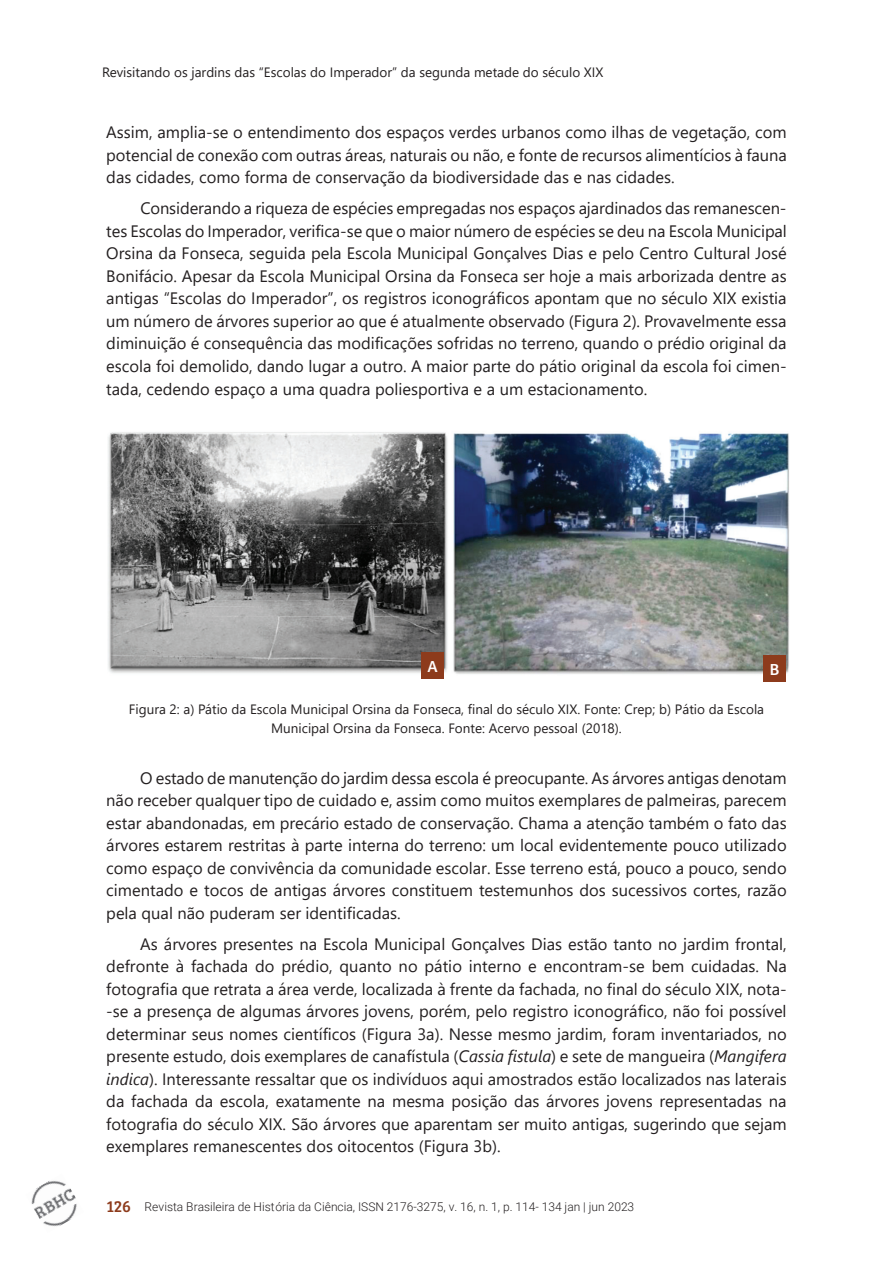
<style>
.page{position:relative;width:893px;height:1263px;background:#fff}
.page>*{position:absolute;margin:0;border:0;box-sizing:border-box;transform-origin:0 0}
.t1{font:16.5px/22.5px "Segoe UI";color:#231f20;text-align:justify}
.t2{font:16.5px "Bree Serif";color:#8d3b1c}
.t3{font:16.5px "Bree";color:#fff}
.t4{font:13.5px/19.5px "Segoe UI";color:#231f20;text-align:center}
.t5{font:300 12px "Roboto";color:#231f20}
.s1{font-style:italic}
</style>
<div class="page">
<img style="left:31px;top:1180px;width:46px;height:47px">
<img style="left:108px;top:432px;width:681px;height:242px">
<div style="left:421px;top:652px;width:23px;height:27px;background:#8d3b1c"></div>
<div style="left:763px;top:655px;width:23px;height:27px;background:#8d3b1c"></div>
<p class="t4" style="left:102px;top:61px;width:503px">Revisitando os jardins das “Escolas do Imperador” da segunda metade do século XIX</p>
<p class="t1" style="left:106px;top:120px;width:682px">Assim, amplia-se o entendimento dos espaços verdes urbanos como ilhas de vegetação, com potencial de conexão com outras áreas, naturais ou não, e fonte de recursos alimentícios à fauna das cidades, como forma de conservação da biodiversidade das e nas cidades.</p>
<p class="t1" style="left:106px;top:196px;width:682px;text-indent:34px">Considerando a riqueza de espécies empregadas nos espaços ajardinados das remanescen&shy;tes Escolas do Imperador, verifica-se que o maior número de espécies se deu na Escola Municipal Orsina da Fonseca, seguida pela Escola Municipal Gonçalves Dias e pelo Centro Cultural José Bonifácio. Apesar da Escola Municipal Orsina da Fonseca ser hoje a mais arborizada dentre as antigas “Escolas do Imperador”, os registros iconográficos apontam que no século XIX existia um número de árvores superior ao que é atualmente observado (Figura 2). Provavelmente essa diminuição é consequência das modificações sofridas no terreno, quando o prédio original da escola foi demolido, dando lugar a outro. A maior parte do pátio original da escola foi cimen&shy;tada, cedendo espaço a uma quadra poliesportiva e a um estacionamento.</p>
<p class="t3" style="left:427px;top:657px;width:12px">A</p>
<p class="t3" style="left:770px;top:660px;width:11px">B</p>
<p class="t4" style="left:129px;top:698px;width:637px">Figura 2: a) Pátio da Escola Municipal Orsina da Fonseca, final do século XIX. Fonte: Crep; b) Pátio da Escola<br>Municipal Orsina da Fonseca. Fonte: Acervo pessoal (2018).</p>
<p class="t1" style="left:106px;top:765px;width:682px;text-indent:34px">O estado de manutenção do jardim dessa escola é preocupante. As árvores antigas denotam não receber qualquer tipo de cuidado e, assim como muitos exemplares de palmeiras, parecem estar abandonadas, em precário estado de conservação. Chama a atenção também o fato das árvores estarem restritas à parte interna do terreno: um local evidentemente pouco utilizado como espaço de convivência da comunidade escolar. Esse terreno está, pouco a pouco, sendo cimentado e tocos de antigas árvores constituem testemunhos dos sucessivos cortes, razão pela qual não puderam ser identificadas.</p>
<p class="t1" style="left:106px;top:931px;width:682px;text-indent:34px">As árvores presentes na Escola Municipal Gonçalves Dias estão tanto no jardim frontal, defronte à fachada do prédio, quanto no pátio interno e encontram-se bem cuidadas. Na fotografia que retrata a área verde, localizada à frente da fachada, no final do século XIX, nota--se a presença de algumas árvores jovens, porém, pelo registro iconográfico, não foi possível determinar seus nomes científicos (Figura 3a). Nesse mesmo jardim, foram inventariados, no presente estudo, dois exemplares de canafístula (<span class="s1">Cassia fistula</span>) e sete de mangueira (<span class="s1">Mangifera indica</span>). Interessante ressaltar que os indivíduos aqui amostrados estão localizados nas laterais da fachada da escola, exatamente na mesma posição das árvores jovens representadas na fotografia do século XIX. São árvores que aparentam ser muito antigas, sugerindo que sejam exemplares remanescentes dos oitocentos (Figura 3b).</p>
<p class="t2" style="left:107px;top:1194px;width:26px">126</p>
<p class="t5" style="left:145px;top:1198px;width:491px">Revista Brasileira de História da Ciência, ISSN 2176-3275, v. 16, n. 1, p. 114- 134 jan | jun 2023</p>
</div>
